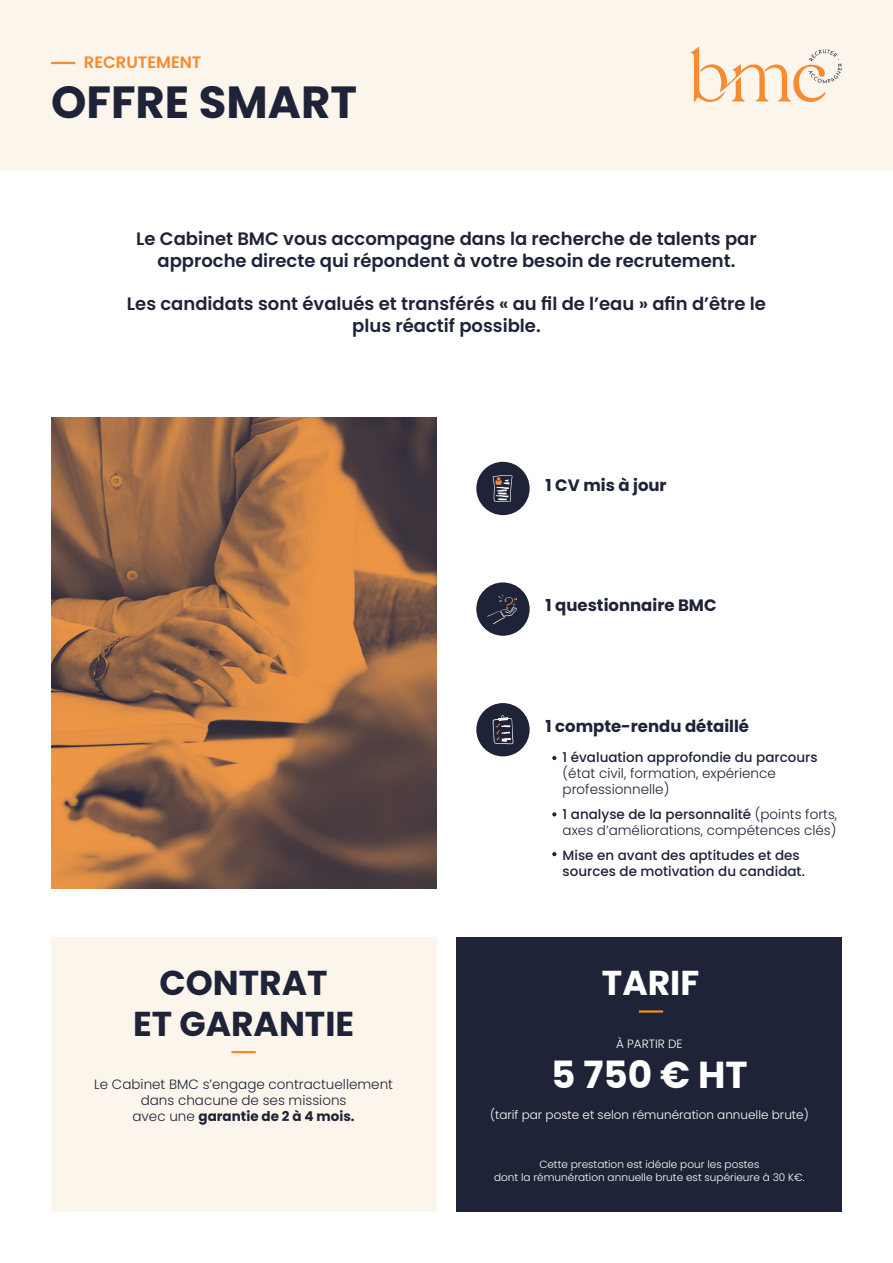
<style>
.page{position:relative;width:893px;height:1263px;background:#fff}
.page>*{position:absolute;margin:0;border:0;box-sizing:border-box;transform-origin:0 0}
.t1{font:700 45px "Poppins";color:#1e2337}
.t2{font:700 37.5px "Poppins";color:#fff}
.t3{font:700 34.5px "Poppins";color:#1e2337}
.t4{font:700 34.5px "Poppins";color:#fff}
.t5{font:600 18px/21.6px "Poppins";color:#1e2337;text-align:center}
.t6{font:700 16.5px "Poppins";color:#1e2337}
.t7{font:600 16.5px "Poppins";color:#f58b32}
.t8{font:300 13.5px/16.2px "Poppins";color:#1e2337}
.t9{font:500 13.5px/16.2px "Poppins";color:#1e2337}
.t10{font:300 12px "Poppins";color:#fff}
.t11{font:300 10.5px "Poppins";color:#fff}
.s1{font-weight:700}
.s2{font-weight:500}
</style>
<div class="page">
<div style="left:0;top:0;width:893px;height:170px;background:#fbf5ec"></div>
<hr style="left:51px;top:62px;width:24px;height:2px;background:#f58b32">
<svg style="left:691px;top:47px;width:151px;height:55px"></svg>
<img style="left:51px;top:417px;width:385px;height:472px">
<svg style="left:552px;top:756px;width:4px;height:4px"></svg>
<svg style="left:552px;top:812px;width:4px;height:4px"></svg>
<svg style="left:552px;top:852px;width:4px;height:4px"></svg>
<div style="left:457px;top:937px;width:385px;height:275px;background:#1e2337"></div>
<div style="left:51px;top:937px;width:385px;height:275px;background:#fbf5ec"></div>
<hr style="left:639px;top:1010px;width:24px;height:3px;background:#f58b32">
<hr style="left:231px;top:1051px;width:25px;height:2px;background:#f58b32">
<div style="left:476px;top:582px;width:54px;height:54px;background:#1e2337;border-radius:50%"></div>
<svg style="left:487px;top:594px;width:30px;height:30px"></svg>
<div style="left:476px;top:462px;width:54px;height:53px;background:#1e2337;border-radius:50%"></div>
<svg style="left:493px;top:475px;width:19px;height:27px"></svg>
<div style="left:476px;top:703px;width:54px;height:53px;background:#1e2337;border-radius:50%"></div>
<svg style="left:493px;top:715px;width:20px;height:29px"></svg>
<p class="t7" style="left:84px;top:53px;width:119px">RECRUTEMENT</p>
<p class="t1" style="left:51px;top:76px;width:307px">OFFRE SMART</p>
<p class="t5" style="left:136px;top:228px;width:622px">Le Cabinet BMC vous accompagne dans la recherche de talents par approche directe qui répondent à votre besoin de recrutement.</p>
<p class="t5" style="left:127px;top:293px;width:640px">Les candidats sont évalués et transférés « au fil de l’eau » afin d’être le plus réactif possible.</p>
<p class="t6" style="left:546px;top:476px;width:123px">1 CV mis à jour</p>
<p class="t6" style="left:546px;top:596px;width:173px">1 questionnaire BMC</p>
<p class="t6" style="left:546px;top:717px;width:205px">1 compte-rendu détaillé</p>
<p class="t3" style="left:160px;top:962px;width:170px">CONTRAT</p>
<p class="t3" style="left:133px;top:1004px;width:223px">ET GARANTIE</p>
<p class="t8" style="left:94px;top:1076px;width:300px;text-align:center">Le Cabinet BMC s’engage contractuellement dans chacune de ses missions<br>avec une <span class="s1">garantie de 2 à 4 mois.</span></p>
<p class="t8" style="left:563px;top:749px;width:256px"><span class="s2">1 évaluation approfondie du parcours </span>(état civil, formation, expérience professionnelle)</p>
<p class="t8" style="left:563px;top:806px;width:276px"><span class="s2">1 analyse de la personnalité</span> (points forts, axes d’améliorations, compétences clés)</p>
<p class="t9" style="left:563px;top:847px;width:244px">Mise en avant des aptitudes et des sources de motivation du candidat.</p>
<p class="t4" style="left:602px;top:962px;width:99px">TARIF</p>
<p class="t10" style="left:616px;top:1037px;width:68px">À PARTIR DE</p>
<p class="t2" style="left:551px;top:1053px;width:198px">5 750 € HT</p>
<p class="t10" style="left:490px;top:1108px;width:320px">(tarif par poste et selon rémunération annuelle brute)</p>
<p class="t11" style="left:539px;top:1158px;width:222px">Cette prestation est idéale pour les postes</p>
<p class="t11" style="left:494px;top:1171px;width:312px">dont la rémunération annuelle brute est supérieure à 30 K€.</p>
</div>
